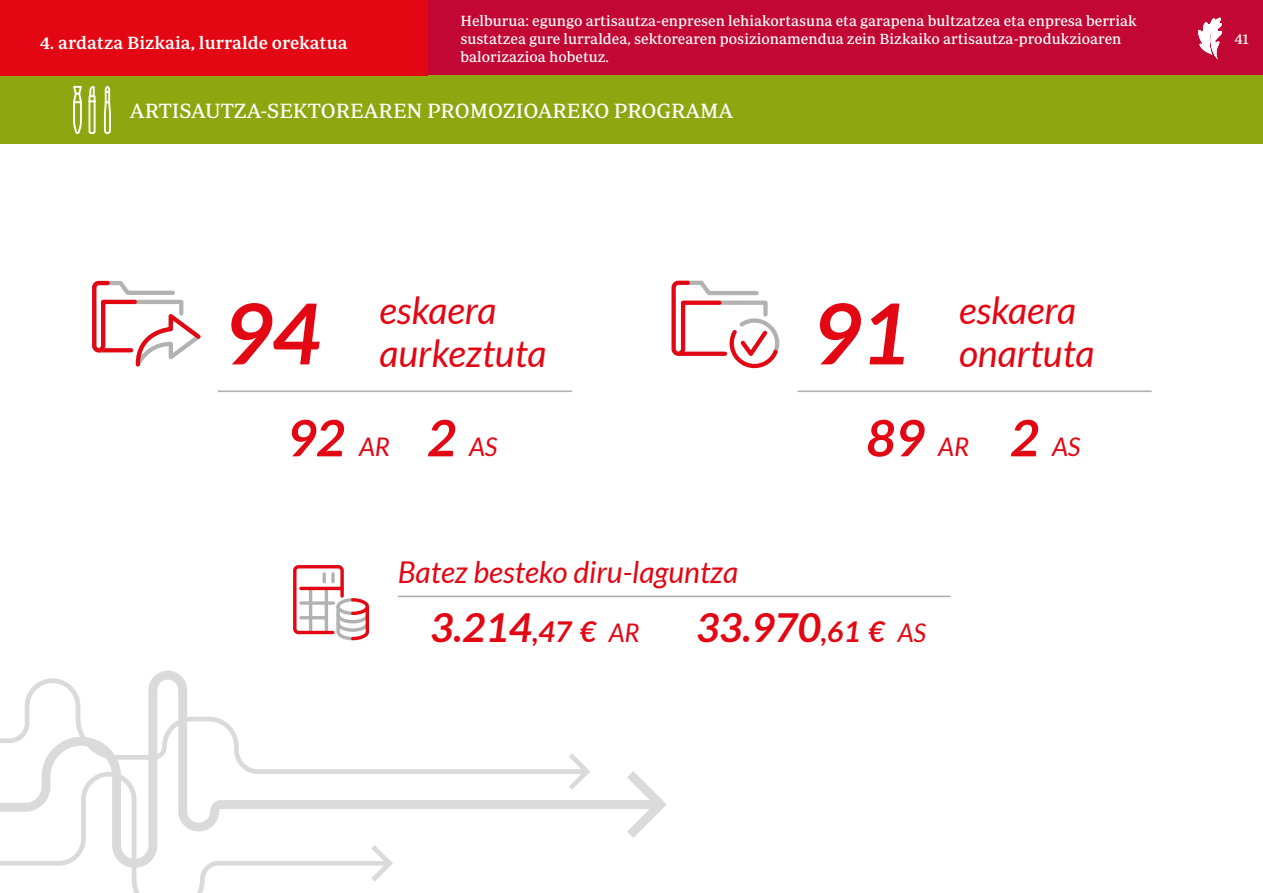
<style>
.page{position:relative;width:1263px;height:893px;background:#fff}
.page>*{position:absolute;margin:0;border:0;box-sizing:border-box;transform-origin:0 0}
.t1{font:italic 700 84px "Lato";color:#e30613}
.t2{font:italic 700 39.9px "Lato";color:#e30613}
.t3{font:italic 37.65px/43px "Lato";color:#e30613}
.t4{font:italic 30px "Lato";color:#e30613}
.t5{font:italic 25.65px "Lato";color:#e30613}
.t6{font:21px "Periodico Text";color:#fff}
.t7{font:500 18px "Periodico Text";color:#fff}
.t8{font:15px/18px "Periodico Text";color:#fff}
.s1{font-weight:700;font-size:50.1px}
.s2{font-size:28.65px}
.s3{font-weight:400;font-size:25.65px}
</style>
<div class="page">
<div style="left:0;top:0;width:1263px;height:75px;background:#c20734"></div>
<hr style="left:218px;top:390px;width:354px;height:2px;background:#b3b2b2">
<svg style="left:92px;top:280px;width:109px;height:87px"></svg>
<hr style="left:797px;top:390px;width:355px;height:2px;background:#b3b2b2">
<svg style="left:671px;top:280px;width:109px;height:89px"></svg>
<svg style="left:293px;top:565px;width:77px;height:76px"></svg>
<hr style="left:398px;top:596px;width:553px;height:1px;background:#b3b2b2">
<div style="left:0;top:75px;width:1263px;height:69px;background:#8ea60f"></div>
<svg style="left:1198px;top:17px;width:24px;height:42px"></svg>
<div style="left:0;top:0;width:427px;height:75px;background:#e30613"></div>
<svg style="left:73px;top:85px;width:38px;height:49px"></svg>
<svg style="left:131px;top:872px;width:253px;height:21px"></svg>
<svg style="left:0;top:675px;width:667px;height:197px"></svg>
<p class="t8" style="left:460px;top:12px;width:678px">Helburua: egungo artisautza-enpresen lehiakortasuna eta garapena bultzatzea eta enpresa berriak sustatzea gure lurraldea, sektorearen posizionamendua zein Bizkaiko artisautza-produkzioaren balorizazioa hobetuz.</p>
<p class="t7" style="left:40px;top:31px;width:309px">4. ardatza Bizkaia, lurralde orekatua</p>
<p class="t8" style="left:1234px;top:30px;width:16px">41</p>
<h3 class="t6" style="left:130px;top:98px;width:605px">ARTISAUTZA-SEKTOREAREN PROMOZIOAREKO PROGRAMA</h3>
<h1 class="t1" style="left:223px;top:286px;width:99px">94</h1>
<h3 class="t3" style="left:379px;top:289px;width:169px">eskaera aurkeztuta</h3>
<h3 class="t5" style="left:287px;top:433px;width:212px"><span class="s1">92</span> AR <span class="s1">2</span> AS</h3>
<h1 class="t1" style="left:812px;top:286px;width:99px">91</h1>
<h3 class="t3" style="left:959px;top:289px;width:137px">eskaera onartuta</h3>
<h3 class="t5" style="left:866px;top:433px;width:216px"><span class="s1">89</span> AR <span class="s1">2</span> AS</h3>
<h3 class="t4" style="left:398px;top:556px;width:342px">Batez besteko diru-laguntza</h3>
<h2 class="t2" style="left:430px;top:604px;width:211px">3.214<span class="s2">,47 €</span> <span class="s3">AR</span></h2>
<h2 class="t2" style="left:696px;top:604px;width:231px">33.970<span class="s2">,61 €</span> <span class="s3">AS</span></h2>
</div>
